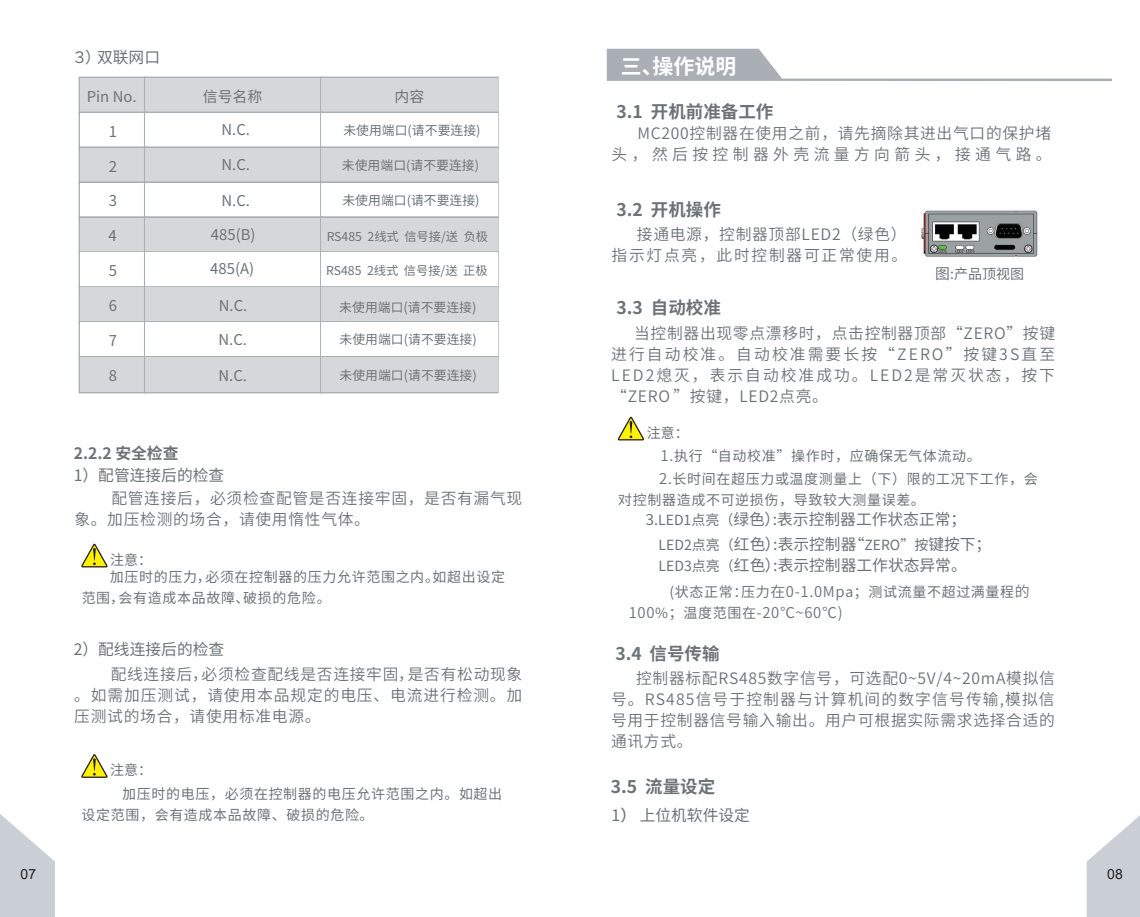
<style>
.page{position:relative;width:1140px;height:917px;background:#fff}
.page>*{position:absolute;margin:0;border:0;box-sizing:border-box;transform-origin:0 0}
.t1{font:700 21px "Source Han Sans CN";color:#fff}
.t2{font:700 17.5px "Source Han Sans CN";color:#6c7376}
.t3{font:15.75px/21px "Source Han Sans CN";letter-spacing:.045em;color:#6c7376;text-align:justify}
.t4{font:15.75px/24.3px "Source Han Sans CN";color:#6c7376}
.t5{font:15.75px/21px "Source Han Sans CN";letter-spacing:.11em;color:#6c7376;text-align:right}
.t6{font:700 15.75px "Source Han Sans CN";color:#6c7376}
.t7{font:14.88px "Source Han Sans CN";color:#6c7376}
.t8{font:14.88px "Source Han Sans CN";letter-spacing:.045em;color:#6c7376}
.t9{font:14px/21px "Source Han Sans CN";letter-spacing:.045em;color:#6c7376}
.t10{font:14px "Arial";color:#231f20}
.t11{font:12.78px "Source Han Sans CN";color:#6c7376}
.t12{font:12.25px "Source Han Sans CN";color:#6c7376}
.s1{font-size:14.88px}
.s2{font-size:14px}
.s3{font-weight:500}
</style>
<div class="page">
<svg style="left:0;top:814px;width:55px;height:103px"></svg>
<svg style="left:1086px;top:816px;width:53px;height:101px"></svg>
<svg style="left:81px;top:543px;width:27px;height:25px"></svg>
<svg style="left:81px;top:754px;width:27px;height:24px"></svg>
<svg style="left:606px;top:49px;width:505px;height:32px"></svg>
<div style="left:79px;top:77px;width:67px;height:37px;border:2px solid #aaafb6"></div>
<div style="left:80px;top:78px;width:65px;height:35px;background:#d6d7db"></div>
<div style="left:144px;top:77px;width:178px;height:37px;border:2px solid #aaafb6"></div>
<div style="left:145px;top:78px;width:176px;height:35px;background:#d6d7db"></div>
<div style="left:320px;top:77px;width:178px;height:37px;border:2px solid #aaafb6"></div>
<div style="left:321px;top:78px;width:176px;height:35px;background:#d6d7db"></div>
<div style="left:79px;top:112px;width:67px;height:37px;border:2px solid #aaafb6"></div>
<div style="left:80px;top:113px;width:65px;height:35px;background:#fff"></div>
<div style="left:144px;top:112px;width:178px;height:37px;border:2px solid #aaafb6"></div>
<div style="left:145px;top:113px;width:176px;height:35px;background:#fff"></div>
<div style="left:320px;top:112px;width:178px;height:37px;border:2px solid #aaafb6"></div>
<div style="left:321px;top:113px;width:176px;height:35px;background:#fff"></div>
<div style="left:79px;top:146px;width:67px;height:38px;border:2px solid #aaafb6"></div>
<div style="left:80px;top:148px;width:65px;height:35px;background:#d6d7db"></div>
<div style="left:144px;top:146px;width:178px;height:38px;border:2px solid #aaafb6"></div>
<div style="left:145px;top:148px;width:176px;height:35px;background:#d6d7db"></div>
<div style="left:320px;top:146px;width:178px;height:38px;border:2px solid #aaafb6"></div>
<div style="left:321px;top:148px;width:176px;height:35px;background:#d6d7db"></div>
<div style="left:79px;top:181px;width:67px;height:38px;border:2px solid #aaafb6"></div>
<div style="left:80px;top:183px;width:65px;height:35px;background:#fff"></div>
<div style="left:144px;top:181px;width:178px;height:38px;border:2px solid #aaafb6"></div>
<div style="left:145px;top:183px;width:176px;height:35px;background:#fff"></div>
<div style="left:320px;top:181px;width:178px;height:38px;border:2px solid #aaafb6"></div>
<div style="left:321px;top:183px;width:176px;height:35px;background:#fff"></div>
<div style="left:79px;top:216px;width:67px;height:38px;border:2px solid #aaafb6"></div>
<div style="left:80px;top:218px;width:65px;height:34px;background:#d6d7db"></div>
<div style="left:144px;top:216px;width:178px;height:38px;border:2px solid #aaafb6"></div>
<div style="left:145px;top:218px;width:176px;height:34px;background:#d6d7db"></div>
<div style="left:320px;top:216px;width:178px;height:38px;border:2px solid #aaafb6"></div>
<div style="left:321px;top:218px;width:176px;height:34px;background:#d6d7db"></div>
<div style="left:79px;top:251px;width:67px;height:38px;border:2px solid #aaafb6"></div>
<div style="left:80px;top:252px;width:65px;height:35px;background:#fff"></div>
<div style="left:144px;top:251px;width:178px;height:38px;border:2px solid #aaafb6"></div>
<div style="left:145px;top:252px;width:176px;height:35px;background:#fff"></div>
<div style="left:320px;top:251px;width:178px;height:38px;border:2px solid #aaafb6"></div>
<div style="left:321px;top:252px;width:176px;height:35px;background:#fff"></div>
<div style="left:79px;top:286px;width:67px;height:38px;border:2px solid #aaafb6"></div>
<div style="left:80px;top:287px;width:65px;height:35px;background:#d6d7db"></div>
<div style="left:144px;top:286px;width:178px;height:38px;border:2px solid #aaafb6"></div>
<div style="left:145px;top:287px;width:176px;height:35px;background:#d6d7db"></div>
<div style="left:320px;top:286px;width:178px;height:38px;border:2px solid #aaafb6"></div>
<div style="left:321px;top:287px;width:176px;height:35px;background:#d6d7db"></div>
<div style="left:79px;top:321px;width:67px;height:37px;border:2px solid #aaafb6"></div>
<div style="left:80px;top:322px;width:65px;height:35px;background:#fff"></div>
<div style="left:144px;top:321px;width:178px;height:37px;border:2px solid #aaafb6"></div>
<div style="left:145px;top:322px;width:176px;height:35px;background:#fff"></div>
<div style="left:320px;top:321px;width:178px;height:37px;border:2px solid #aaafb6"></div>
<div style="left:321px;top:322px;width:176px;height:35px;background:#fff"></div>
<div style="left:79px;top:356px;width:67px;height:37px;border:2px solid #aaafb6"></div>
<div style="left:80px;top:357px;width:65px;height:35px;background:#d6d7db"></div>
<div style="left:144px;top:356px;width:178px;height:37px;border:2px solid #aaafb6"></div>
<div style="left:145px;top:357px;width:176px;height:35px;background:#d6d7db"></div>
<div style="left:320px;top:356px;width:178px;height:37px;border:2px solid #aaafb6"></div>
<div style="left:321px;top:357px;width:176px;height:35px;background:#d6d7db"></div>
<img style="left:921px;top:210px;width:117px;height:47px">
<svg style="left:617px;top:416px;width:27px;height:25px"></svg>
<p class="t4" style="left:72px;top:46px;width:90px">３）双联网口</p>
<p class="t7" style="left:87px;top:88px;width:51px">Pin No.</p>
<p class="t7" style="left:203px;top:88px;width:61px">信号名称</p>
<p class="t7" style="left:394px;top:88px;width:31px">内容</p>
<p class="t7" style="left:109px;top:123px;width:10px">1</p>
<p class="t7" style="left:109px;top:158px;width:10px">2</p>
<p class="t7" style="left:109px;top:193px;width:10px">3</p>
<p class="t7" style="left:109px;top:228px;width:10px">4</p>
<p class="t7" style="left:109px;top:262px;width:10px">5</p>
<p class="t7" style="left:109px;top:297px;width:10px">6</p>
<p class="t7" style="left:221px;top:122px;width:30px">N.C.</p>
<p class="t11" style="left:343px;top:123px;width:139px">未使用端口(请不要连接)</p>
<p class="t7" style="left:221px;top:156px;width:30px">N.C.</p>
<p class="t11" style="left:342px;top:158px;width:139px">未使用端口(请不要连接)</p>
<p class="t7" style="left:221px;top:192px;width:30px">N.C.</p>
<p class="t11" style="left:342px;top:193px;width:139px">未使用端口(请不要连接)</p>
<p class="t7" style="left:211px;top:227px;width:46px">485(B)</p>
<p class="t12" style="left:326px;top:230px;width:163px">RS485 2线式 信号接/送 负极</p>
<p class="t7" style="left:210px;top:260px;width:45px">485(A)</p>
<p class="t12" style="left:326px;top:263px;width:163px">RS485 2线式 信号接/送 正极</p>
<p class="t7" style="left:219px;top:297px;width:30px">N.C.</p>
<p class="t11" style="left:339px;top:300px;width:139px">未使用端口(请不要连接)</p>
<p class="t7" style="left:218px;top:331px;width:30px">N.C.</p>
<p class="t7" style="left:218px;top:367px;width:30px">N.C.</p>
<p class="t11" style="left:339px;top:332px;width:139px">未使用端口(请不要连接)</p>
<p class="t11" style="left:339px;top:368px;width:139px">未使用端口(请不要连接)</p>
<p class="t7" style="left:109px;top:332px;width:10px">7</p>
<p class="t7" style="left:109px;top:367px;width:10px">8</p>
<p class="t6" style="left:74px;top:444px;width:106px">2.2.2 安全检查</p>
<p class="t4" style="left:74px;top:463px;width:152px">1）配管连接后的检查</p>
<p class="t3" style="left:74px;top:488px;width:449px;text-indent:37px">配管连接后，必须检查配管是否连接牢固，是否有漏气现象。加压检测的场合，请使用惰性气体。</p>
<p class="t9" style="left:110px;top:550px;width:43px">注意：</p>
<p class="t9" style="left:82px;top:567px;width:425px;text-indent:28px">加压时的压力，必须在控制器的压力允许范围之内。如超出设定范围，会有造成本品故障、破损的危险。</p>
<p class="t4" style="left:74px;top:638px;width:152px">2）配线连接后的检查</p>
<p class="t3" style="left:74px;top:664px;width:449px;text-indent:36px">配线连接后，必须检查配线是否连接牢固，是否有松动现象。如需加压测试，请使用本品规定的电压、电流进行检测。加压测试的场合，请使用标准电源。</p>
<p class="t9" style="left:110px;top:760px;width:43px">注意：</p>
<p class="t9" style="left:81px;top:783px;width:422px;text-indent:41px">加压时的电压，必须在控制器的电压允许范围之内。如超出设定范围，会有造成本品故障、破损的危险。</p>
<h1 class="t1" style="left:620px;top:54px;width:117px">三、操作说明</h1>
<p class="t2" style="left:616px;top:101px;width:158px">3.1 开机前准备工作</p>
<p class="t3" style="left:611px;top:123px;width:441px;text-align:right">MC200控制器在使用之前，请先摘除其进出气口的保护堵<br>头，然后按控制器外壳流量方向箭头，接通气路。</p>
<p class="t2" style="left:616px;top:200px;width:106px">3.2 开机操作</p>
<p class="t5" style="left:611px;top:224px;width:297px">接通电源，控制器顶部LED2（绿色）<br>指示灯点亮，此时控制器可正常使用。</p>
<p class="t2" style="left:616px;top:298px;width:106px">3.3 自动校准</p>
<p class="t9" style="left:935px;top:263px;width:90px"><span class="s1">图</span>:产品顶视图</p>
<p class="t3" style="left:611px;top:323px;width:445px;text-indent:23px">当控制器出现零点漂移时，点击控制器顶部“ZERO”按键进行自动校准。自动校准需要长按“ZERO”按键3S直至LED2熄灭，表示自动校准成功。LED2是常灭状态，按下“ZERO ”按键，LED2点亮。</p>
<p class="t9" style="left:660px;top:422px;width:322px;line-height:22.6px;text-indent:-14px">注意：<br><span class="s1">1.</span>执行“自动校准”操作时，应确保无气体流动。</p>
<p class="t9" style="left:618px;top:469px;width:421px;text-indent:41px"><span class="s1">2</span>.长时间在超压力或温度测量上（下）限的工况下工作，会对控制器造成不可逆损伤，导致较大测量误差。</p>
<p class="t4" style="left:658px;top:508px;width:334px;text-indent:-13px"><span class="s1">3.</span><span class="s2">LED1点亮（</span>绿色）:表示控制器工作状态正常；<br><span class="s2">LED2点亮（</span>红色）:表示控制器“<span class="s2">ZERO”按</span>键按下；</p>
<p class="t4" style="left:658px;top:553px;width:310px"><span class="s2">LED3点亮（</span>红色）:表示控制器工作状态异常。</p>
<p class="t9" style="left:669px;top:581px;width:361px">(状态正常：压力<span class="s1">在0-1.0Mp</span>a；测试流量不超过满量程<span class="s1">的</span></p>
<p class="t8" style="left:628px;top:604px;width:215px">100<span class="s2">%；温度范围在</span>-20℃~60℃)</p>
<p class="t2" style="left:615px;top:644px;width:106px">3.4 信号传输</p>
<p class="t3" style="left:611px;top:668px;width:445px;text-indent:25px">控制器标配RS485数字信号，可选配0~5V/4~20mA模拟信号。RS485信号于控制器与计算机间的数字信号传输,模拟信号用于控制器信号输入输出。用户可根据实际需求选择合适的通讯方式。</p>
<p class="t2" style="left:611px;top:776px;width:106px">3.5 流量设定</p>
<p class="t4" style="left:611px;top:804px;width:140px">1<span class="s3">）</span> 上位机软件设定</p>
<p class="t10" style="left:21px;top:864px;width:17px">07</p>
<p class="t10" style="left:1107px;top:864px;width:17px">08</p>
</div>
